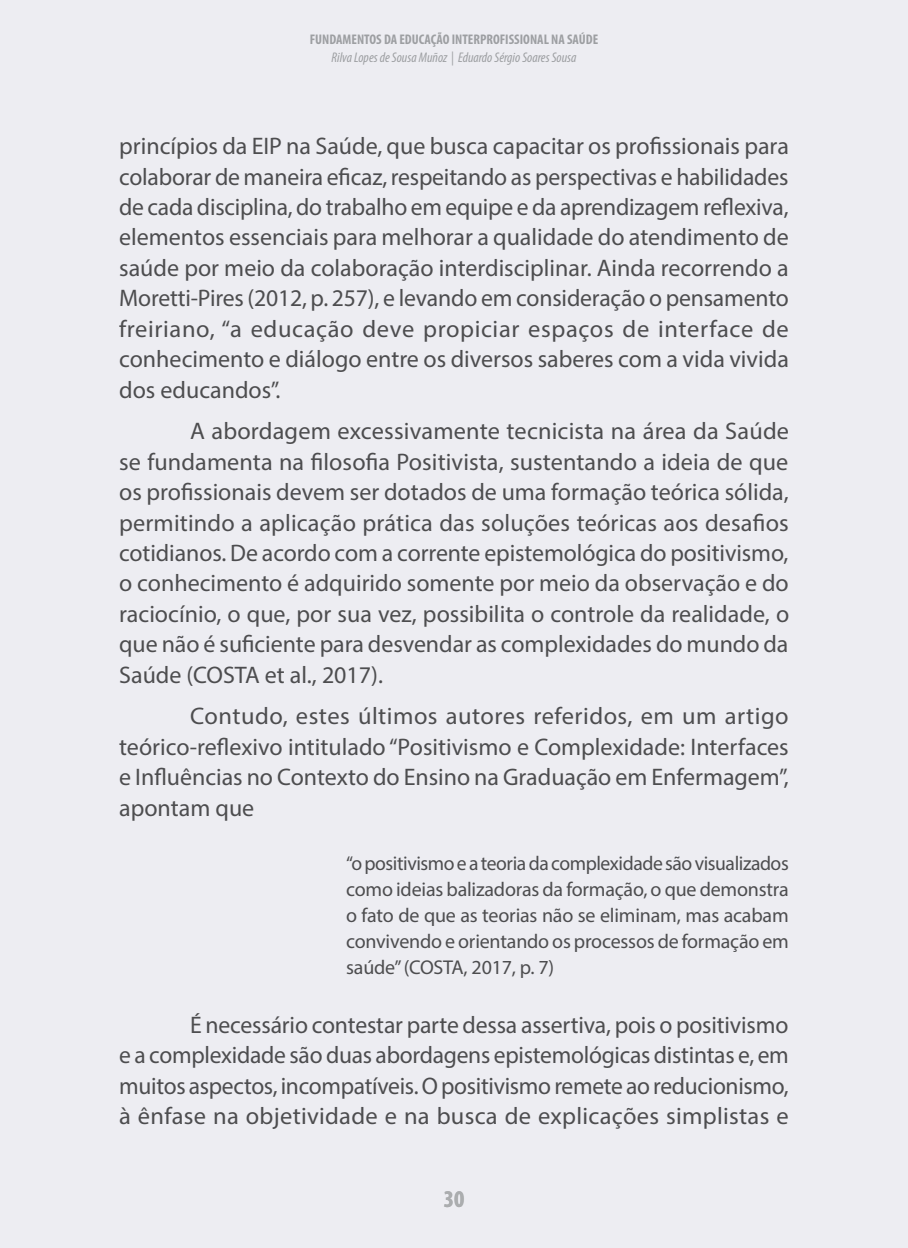
<style>
.page{position:relative;width:908px;height:1248px;background:#fff}
.page>*{position:absolute;margin:0;border:0;box-sizing:border-box;transform-origin:0 0}
.t1{font:24px/30.4px "Myriad Pro";color:#4d4d4f;text-align:justify}
.t2{font:700 condensed 24px "Myriad Pro";color:#abadaf}
.t3{font:20px/26px "Myriad Pro";letter-spacing:-.01em;color:#4d4d4f;text-align:justify}
.t4{font:italic condensed 14px "Myriad Pro";color:#9d9fa2}
.t5{font:700 condensed 14px "Myriad Pro";color:#9d9fa2}
</style>
<div class="page">
<div style="left:0;top:0;width:907px;height:1247px;background:#ededf2"></div>
<p class="t5" style="left:309px;top:31px;width:290px">FUNDAMENTOS DA EDUCAÇÃO INTERPROFISSIONAL NA SAÚDE</p>
<p class="t4" style="left:331px;top:49px;width:246px">Rilva Lopes de Sousa Muñoz | Eduardo Sérgio Soares Sousa</p>
<p class="t1" style="left:119px;top:130px;width:671px">princípios da EIP na Saúde, que busca capacitar os profissionais para colaborar de maneira eficaz, respeitando as perspectivas e habilidades de cada disciplina, do trabalho em equipe e da aprendizagem reflexiva, elementos essenciais para melhorar a qualidade do atendimento de saúde por meio da colaboração interdisciplinar. Ainda recorrendo a Moretti-Pires (2012, p. 257), e levando em consideração o pensamento freiriano, “a educação deve propiciar espaços de interface de conhecimento e diálogo entre os diversos saberes com a vida vivida dos educandos”.</p>
<p class="t1" style="left:119px;top:415px;width:671px;text-indent:71px">A abordagem excessivamente tecnicista na área da Saúde se fundamenta na filosofia Positivista, sustentando a ideia de que os profissionais devem ser dotados de uma formação teórica sólida, permitindo a aplicação prática das soluções teóricas aos desafios cotidianos. De acordo com a corrente epistemológica do positivismo, o conhecimento é adquirido somente por meio da observação e do raciocínio, o que, por sua vez, possibilita o controle da realidade, o que não é suficiente para desvendar as complexidades do mundo da Saúde (COSTA et al., 2017).</p>
<p class="t1" style="left:119px;top:700px;width:670px;text-indent:71px">Contudo, estes últimos autores referidos, em um artigo teórico-reflexivo intitulado “Positivismo e Complexidade: Interfaces e Influências no Contexto do Ensino na Graduação em Enfermagem”, apontam que</p>
<p class="t3" style="left:346px;top:849px;width:444px">“o positivismo e a teoria da complexidade são visualizados como ideias balizadoras da formação, o que demonstra o fato de que as teorias não se eliminam, mas acabam convivendo e orientando os processos de formação em saúde” (COSTA, 2017, p. 7)</p>
<p class="t1" style="left:119px;top:1009px;width:671px;text-indent:71px">É necessário contestar parte dessa assertiva, pois o positivismo e a complexidade são duas abordagens epistemológicas distintas e, em muitos aspectos, incompatíveis. O positivismo remete ao reducionismo, à ênfase na objetividade e na busca de explicações simplistas e</p>
<p class="t2" style="left:443px;top:1183px;width:22px">30</p>
</div>
